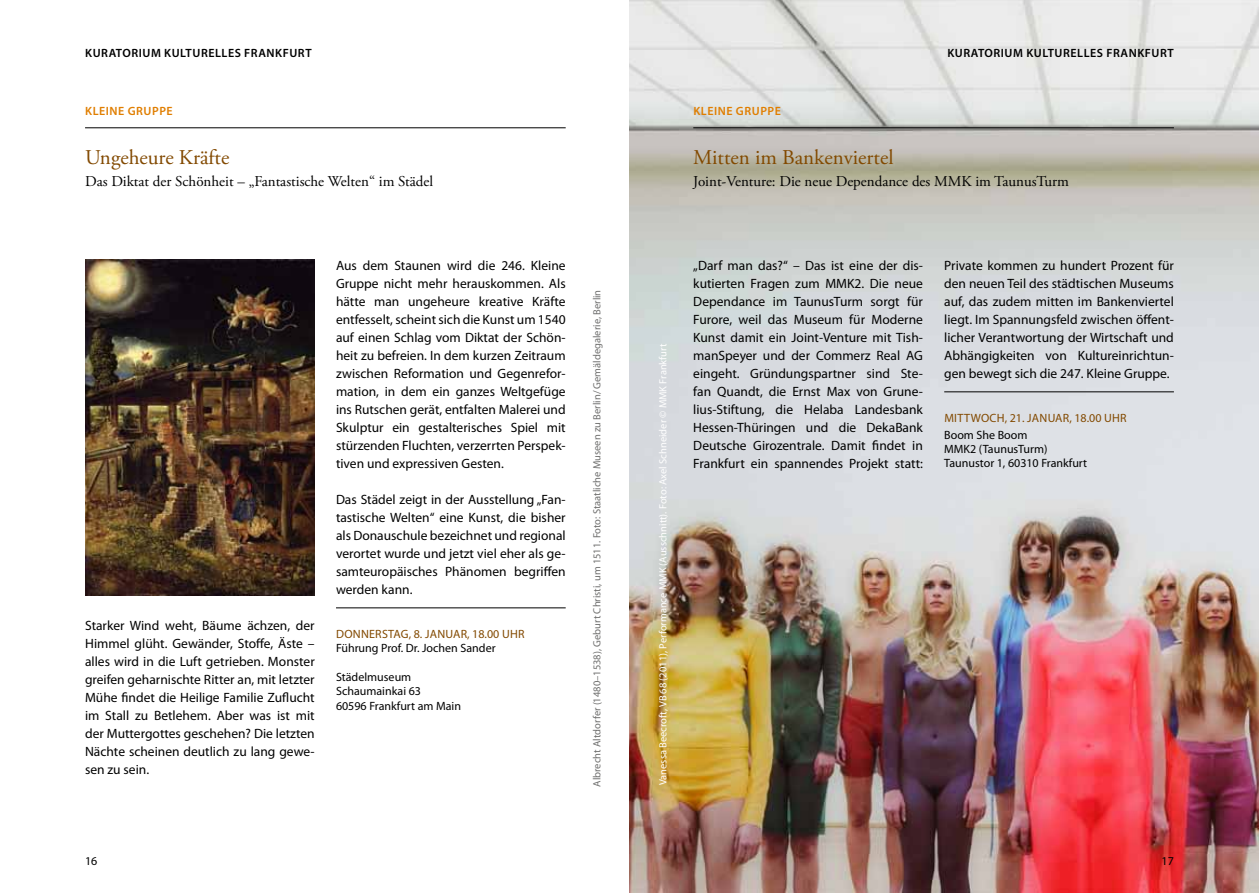
<style>
.page{position:relative;width:1259px;height:893px;background:#fff}
.page>*{position:absolute;margin:0;border:0;box-sizing:border-box;transform-origin:0 0}
.t1{font:21px "Adobe Garamond Pro";color:#824900}
.t2{font:15px "Adobe Garamond Pro";color:#000}
.t3{font:13.5px/18px "Myriad Pro";color:#000;text-align:justify}
.t4{font:12px/14.4px "Myriad Pro";color:#000}
.t5{font:600 12px "Myriad Pro";letter-spacing:.045em;color:#000}
.t6{font:12px "Myriad Pro";letter-spacing:.02em;color:#824900}
.t7{font:600 12px "Myriad Pro";letter-spacing:.045em;color:#e07e00}
.t8{font:10.5px "Myriad Pro";color:#6f6f6e}
.t9{font:10.5px "Myriad Pro";color:#fff}
</style>
<div class="page">
<img style="left:629px;top:0;width:630px;height:893px">
<img style="left:85px;top:259px;width:230px;height:336px">
<hr style="left:693px;top:128px;width:481px;height:1px;background:#000">
<hr style="left:85px;top:128px;width:481px;height:1px;background:#000">
<hr style="left:336px;top:608px;width:230px;height:1px;background:#000">
<hr style="left:944px;top:392px;width:230px;height:1px;background:#000">
<p class="t5" style="left:85px;top:46px;width:228px">KURATORIUM KULTURELLES FRANKFURT</p>
<p class="t5" style="left:947px;top:46px;width:228px">KURATORIUM KULTURELLES FRANKFURT</p>
<p class="t7" style="left:85px;top:104px;width:89px">KLEINE GRUPPE</p>
<p class="t7" style="left:693px;top:104px;width:89px">KLEINE GRUPPE</p>
<h1 class="t1" style="left:85px;top:145px;width:146px">Ungeheure Kräfte</h1>
<p class="t2" style="left:85px;top:173px;width:350px">Das Diktat der Schönheit – „Fantastische Welten“ im Städel</p>
<p class="t3" style="left:85px;top:616px;width:231px">Starker Wind weht, Bäume ächzen, der H immel glüht. Gewänder, Stoffe, Äste – alles wird in die Luft getrieben. Monster greifen geharnischte Ritter an, mit letzter Mühe findet die Heilige Familie Zuflucht im Stall zu Betlehem. Aber was ist mit der Muttergottes geschehen? Die letzten Nächte scheinen deutlich zu lang gewe&shy;sen zu sein.</p>
<p class="t3" style="left:336px;top:256px;width:231px">Aus dem Staunen wird die 246. Kleine Gruppe nicht mehr herauskommen. Als hätte man ungeheure kreative Kräfte entfesselt, scheint sich die Kunst um 1540 auf einen Schlag vom Diktat der Schön&shy;heit zu befreien. I n dem kurzen Zeitraum zwischen Reformation und Gegenrefor&shy;mation, in dem ein ganzes Weltgefüge ins Rutschen gerät, entfalten Malerei und Skulptur ein gestalterisches Spiel mit stürzenden Fluchten, verzerrten Perspek&shy;tiven und expressiven Gesten.</p>
<p class="t3" style="left:336px;top:490px;width:231px">Das Städel zeigt in der Ausstellung „Fan&shy;tastische Welten“ eine Kunst, die bisher als Donauschule bezeichnet und regional verortet wurde und jetzt viel eher als ge&shy;samteuropäisches Phänomen begriffen werden kann.</p>
<p class="t6" style="left:336px;top:626px;width:190px">Donnerstag, 8. Januar, 18.00 Uhr</p>
<p class="t4" style="left:336px;top:641px;width:161px">Führung Prof. Dr. Jochen Sander</p>
<p class="t4" style="left:336px;top:670px;width:126px">Städelmuseum<br>Schaumainkai 63<br>60596 Frankfurt am Main</p>
<p class="t8" style="left:590px;top:787px;width:498px;rotate:-90deg">Albrecht Altdorfer (1480–1538), Geburt Christi, um 1511. Foto: Staatliche Museen zu Berlin/ Gemäldegalerie, Berlin</p>
<h1 class="t1" style="left:693px;top:145px;width:202px">Mitten im Bankenviertel</h1>
<p class="t2" style="left:693px;top:173px;width:377px">Joint-Venture: Die neue Dependance des MMK im TaunusTurm</p>
<p class="t9" style="left:656px;top:785px;width:443px;rotate:-90deg">Vanessa Beecroft, VB 68 (2011), Performance MMK (Ausschnitt). Foto: Axel Schneider © MMK Frankfurt</p>
<p class="t3" style="left:693px;top:256px;width:231px">„Darf man das?“ – Das ist eine der dis&shy;kutierten Fragen zum MM K2. Die neue Dependance im TaunusTurm sorgt für Furore, weil das Museum für Moderne Kunst damit ein Joint-Venture mit Tish&shy;manSpeyer und der Commerz Real AG eingeht. Gründungspartner sind Ste&shy;fan Quandt, die Ernst Max von Grune&shy;lius-Stiftung, die Helaba Landesbank Hessen-Thüringen und die DekaBank Deutsche Girozentrale. Damit findet in Frankfurt ein spannendes Projekt statt:</p>
<p class="t3" style="left:944px;top:256px;width:231px">Private kommen zu hundert Prozent für den neuen Teil des städtischen Museums auf, das zudem mitten im Bankenviertel liegt. I m Spannungsfeld zwischen öffent&shy;licher Verantwortung der Wirtschaft und Abhängigkeiten von Kultureinrichtun&shy;gen bewegt sich die 247. Kleine Gruppe.</p>
<p class="t6" style="left:944px;top:410px;width:184px">Mittwoch, 21. Januar, 18.00 Uhr</p>
<p class="t4" style="left:944px;top:427px;width:144px">Boom She Boom<br>MM K2 (TaunusTurm)<br>Taunustor 1, 60310 Frankfurt</p>
<p class="t4" style="left:85px;top:853px;width:14px">16</p>
<p class="t4" style="left:1161px;top:853px;width:14px">17</p>
</div>
